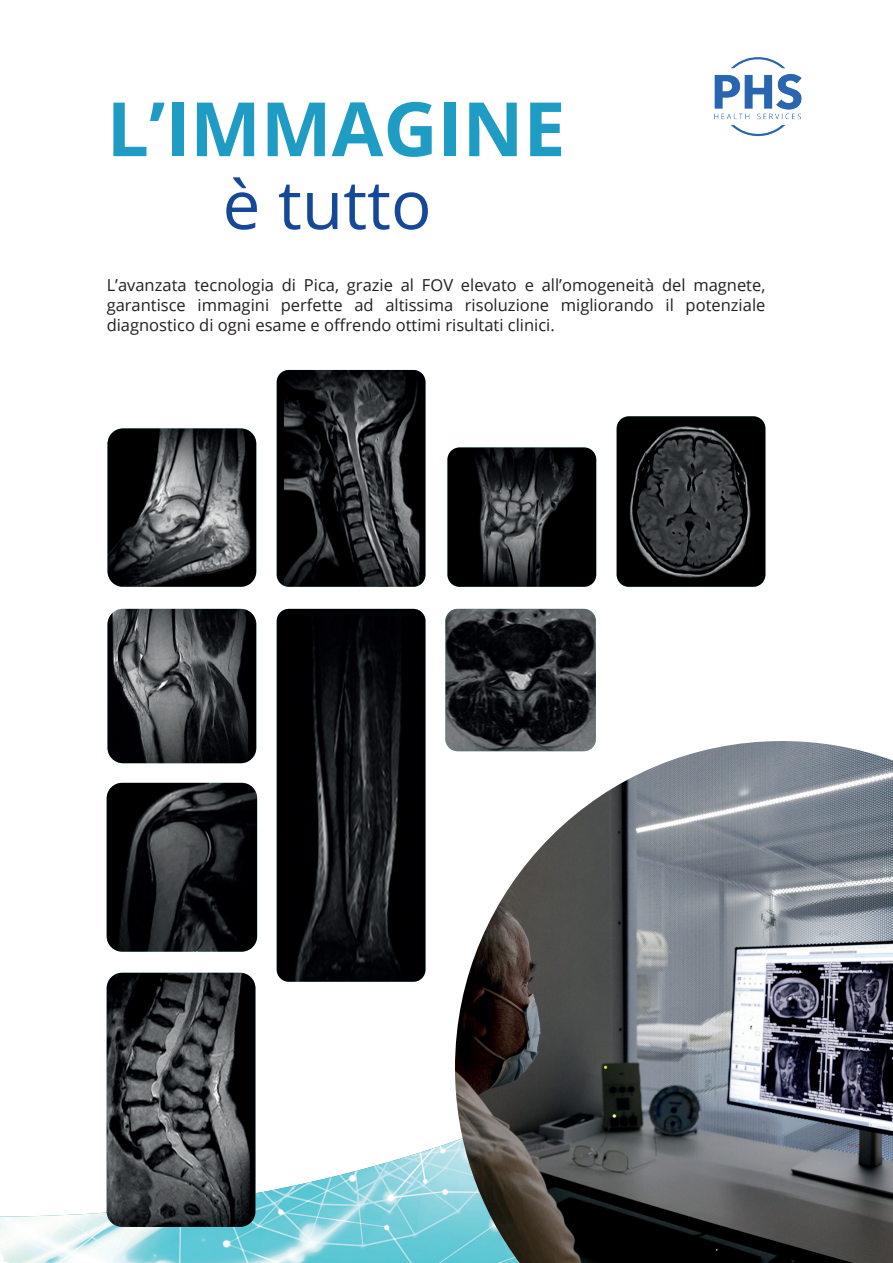
<style>
.page{position:relative;width:893px;height:1263px;background:#fff}
.page>*{position:absolute;margin:0;border:0;box-sizing:border-box;transform-origin:0 0}
.t1{font:700 75px "Open Sans";color:#1f9cc4}
.t2{font:67.5px "Open Sans";color:#154896}
.t3{font:16.5px/19.8px "Open Sans";color:#231f20;text-align:justify}
</style>
<div class="page">
<img style="left:0;top:895px;width:455px;height:368px">
<img style="left:714px;top:57px;width:88px;height:80px">
<img style="left:455px;top:741px;width:438px;height:522px">
<img style="left:277px;top:609px;width:148px;height:373px">
<img style="left:445px;top:609px;width:151px;height:142px">
<img style="left:108px;top:609px;width:148px;height:154px">
<img style="left:107px;top:783px;width:150px;height:169px">
<img style="left:107px;top:973px;width:148px;height:254px">
<img style="left:277px;top:370px;width:148px;height:217px">
<img style="left:617px;top:416px;width:148px;height:171px">
<img style="left:108px;top:428px;width:148px;height:159px">
<img style="left:447px;top:447px;width:149px;height:140px">
<h1 class="t1" style="left:107px;top:76px;width:460px">L’IMMAGINE</h1>
<h2 class="t2" style="left:223px;top:158px;width:211px">è tutto</h2>
<p class="t3" style="left:107px;top:275px;width:660px">L’avanzata tecnologia di Pica, grazie al FOV elevato e all’omogeneità del magnete, garantisce immagini perfette ad altissima risoluzione migliorando il potenziale diagnostico di ogni esame e offrendo ottimi risultati clinici.</p>
</div>
